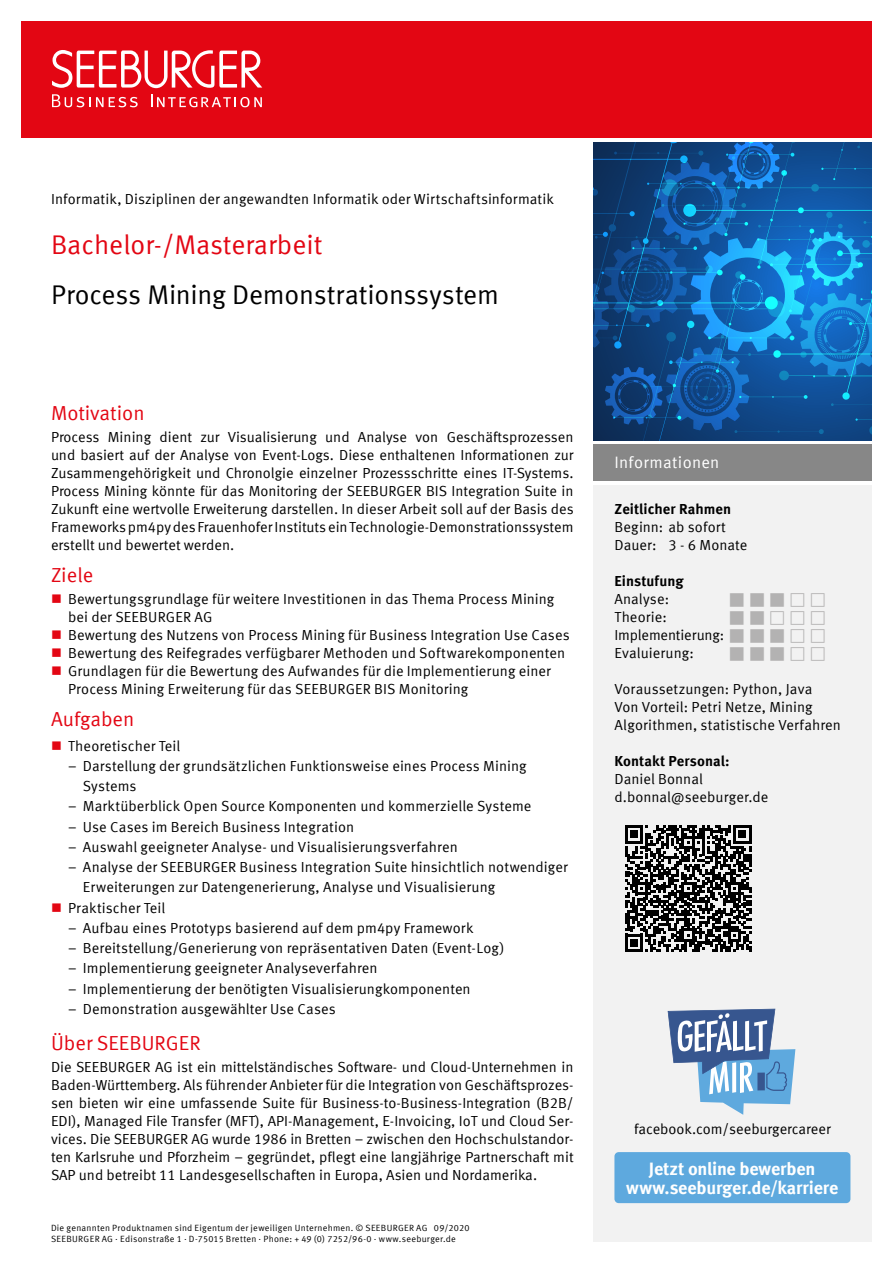
<style>
.page{position:relative;width:893px;height:1263px;background:#fff}
.page>*{position:absolute;margin:0;border:0;box-sizing:border-box;transform-origin:0 0}
.t1{font:27px "Meta Offc Pro Norm";letter-spacing:-.01em;color:#000}
.t2{font:27px "Meta Offc Pro Norm";color:#e30613}
.t3{font:20.25px "Meta Offc Pro Norm";color:#e30613}
.t4{font:700 18px/18.6px "Meta Offc Pro";letter-spacing:-.01em;color:#fff;text-align:center}
.t5{font:16.5px "Meta Offc Pro Norm";letter-spacing:.015em;color:#fff}
.t6{font:14.55px/18px "Meta Offc Pro Norm";letter-spacing:.005em;color:#000}
.t7{font:700 14.55px "Meta Offc Pro";letter-spacing:.005em;color:#000}
.t8{font:9px/10.8px "Meta Offc Pro Norm";letter-spacing:.03em;color:#000}
.s1{font-family:"Meta Normal LF"}
</style>
<div class="page">
<div style="left:593px;top:485px;width:279px;height:757px;background:#f2f2f2"></div>
<div style="left:593px;top:444px;width:279px;height:36px;background:#878787"></div>
<div style="left:21px;top:21px;width:851px;height:117px;background:#e30613"></div>
<svg style="left:52px;top:50px;width:210px;height:38px"></svg>
<svg style="left:151px;top:94px;width:111px;height:13px"></svg>
<svg style="left:52px;top:94px;width:86px;height:13px"></svg>
<div style="left:614px;top:1152px;width:236px;height:51px;background:#5ea9de;border-radius:4px"></div>
<svg style="left:625px;top:825px;width:126px;height:127px"></svg>
<svg style="left:593px;top:142px;width:279px;height:298px"></svg>
<svg style="left:668px;top:1009px;width:127px;height:106px"></svg>
<p class="t6" style="left:51px;top:189px;width:504px">Informatik, Disziplinen der angewandten Informatik oder Wirtschaftsinformatik</p>
<h1 class="t2" style="left:51px;top:224px;width:273px">Bachelor-/Masterarbeit</h1>
<h1 class="t1" style="left:51px;top:274px;width:449px">Process Mining Demonstrationssystem</h1>
<h2 class="t3" style="left:51px;top:397px;width:95px">Motivation</h2>
<p class="t6" style="left:51px;top:427px;width:524px;text-align:justify">Process Mining dient zur Visualisierung und Analyse von Geschäftsprozessen und basiert auf der Analyse von Event-Logs. Diese enthaltenen Informationen zur Zusammengehörigkeit und Chronolgie einzelner Prozessschritte eines IT-Systems.<br>Process Mining könnte für das Monitoring der SEEBURGER BIS Integration Suite in Zukunft eine wertvolle Erweiterung darstellen. In dieser Arbeit soll auf der Basis des Frameworks pm4py des Frauenhofer Instituts ein Technologie-Demonstrationssystem erstellt und bewertet werden.</p>
<h2 class="t3" style="left:51px;top:559px;width:44px">Ziele</h2>
<p class="t6" style="left:68px;top:589px;width:503px">Bewertungsgrundlage für weitere Investitionen in das Thema Process Mining bei der SEEBURGER AG<br>Bewertung des Nutzens von Process Mining für Business Integration Use Cases Bewertung des Reifegrades verfügbarer Methoden und Softwarekomponenten Grundlagen für die Bewertung des Aufwandes für die Implementierung einer Process Mining Erweiterung für das SEEBURGER BIS Monitoring</p>
<h2 class="t3" style="left:51px;top:703px;width:85px">Aufgaben</h2>
<p class="t6" style="left:68px;top:735px;width:114px">Theoretischer Teil</p>
<p class="t6" style="left:83px;top:755px;width:445px;line-height:20.2px;text-indent:-15px"><span class="s1">–</span> Darstellung der grundsätzlichen Funktionsweise eines Process Mining<br>Systems</p>
<p class="t6" style="left:68px;top:796px;width:465px"><span class="s1">–</span> Marktüberblick Open Source Komponenten und kommerzielle Systeme</p>
<p class="t6" style="left:68px;top:816px;width:288px"><span class="s1">–</span> Use Cases im Bereich Business Integration</p>
<p class="t6" style="left:68px;top:837px;width:391px"><span class="s1">–</span> Auswahl geeigneter Analyse- und Visualisierungsverfahren</p>
<p class="t6" style="left:68px;top:857px;width:501px"><span class="s1">–</span> Analyse der SEEBURGER Business Integration Suite hinsichtlich notwendiger</p>
<p class="t6" style="left:83px;top:877px;width:414px">Erweiterungen zur Datengenerierung, Analyse und Visualisierung</p>
<p class="t6" style="left:68px;top:898px;width:99px">Praktischer Teil</p>
<p class="t6" style="left:68px;top:918px;width:407px"><span class="s1">–</span> Aufbau eines Prototyps basierend auf dem pm4py Framework</p>
<p class="t6" style="left:68px;top:938px;width:438px"><span class="s1">–</span> Bereitstellung/Generierung von repräsentativen Daten (Event-Log)</p>
<p class="t6" style="left:68px;top:958px;width:311px"><span class="s1">–</span> Implementierung geeigneter Analyseverfahren</p>
<p class="t6" style="left:68px;top:979px;width:404px"><span class="s1">–</span> Implementierung der benötigten Visualisierungkomponenten</p>
<p class="t6" style="left:68px;top:999px;width:269px"><span class="s1">–</span> Demonstration ausgewählter Use Cases</p>
<h2 class="t3" style="left:51px;top:1027px;width:151px">Über SEEBURGER</h2>
<p class="t6" style="left:51px;top:1057px;width:524px;text-align:justify">Die SEEBURGER AG ist ein mittelständisches Software- und Cloud-Unternehmen in Baden-Württemberg. Als führender Anbieter für die Integration von Geschäftsprozes&shy;sen bieten wir eine umfassende Suite für Business-to-Business-Integration (B2B/ EDI), Managed File Transfer (MFT), API-Management, E-Invoicing, IoT und Cloud Ser&shy;vices. Die SEEBURGER AG wurde 1986 in Bretten – zwischen den Hochschulstandor&shy;ten Karlsruhe und Pforzheim – gegründet, pflegt eine langjährige Partnerschaft mit SAP und betreibt 11 Landesgesellschaften in Europa, Asien und Nordamerika.</p>
<p class="t8" style="left:51px;top:1222px;width:420px">Die genannten Produktnamen sind Eigentum der jeweiligen Unternehmen. © SEEBURGER AG 09/2020<br>SEEBURGER AG · Edisonstraße 1 · D-75015 Bretten · Phone: + 49 (0) 7252/96-0 · www.seeburger.de</p>
<p class="t5" style="left:614px;top:449px;width:107px">Informationen</p>
<p class="t5" style="left:614px;top:451px;width:167px">Weitere Informationen</p>
<p class="t7" style="left:614px;top:498px;width:118px">Zeitlicher Rahmen</p>
<p class="t6" style="left:614px;top:517px;width:134px">Beginn: ab sofort<br>Dauer: 3 - 6 Monate</p>
<p class="t7" style="left:614px;top:570px;width:71px">Einstufung</p>
<p class="t6" style="left:614px;top:589px;width:111px">Analyse:<br>Theorie:<br>Implementierung:<br>Evaluierung:</p>
<p class="t6" style="left:614px;top:679px;width:228px">Voraussetzungen: Python, Java<br>Von Vorteil: Petri Netze, Mining<br>Algorithmen, statistische Verfahren</p>
<p class="t7" style="left:614px;top:750px;width:117px">Kontakt Personal:</p>
<p class="t6" style="left:614px;top:769px;width:155px">Daniel Bonnal d.bonnal@seeburger.de</p>
<p class="t6" style="left:634px;top:1118px;width:198px">facebook.com/seeburgercareer</p>
<p class="t4" style="left:626px;top:1158px;width:214px">Jetzt online bewerben www.seeburger.de/karriere</p>
</div>
